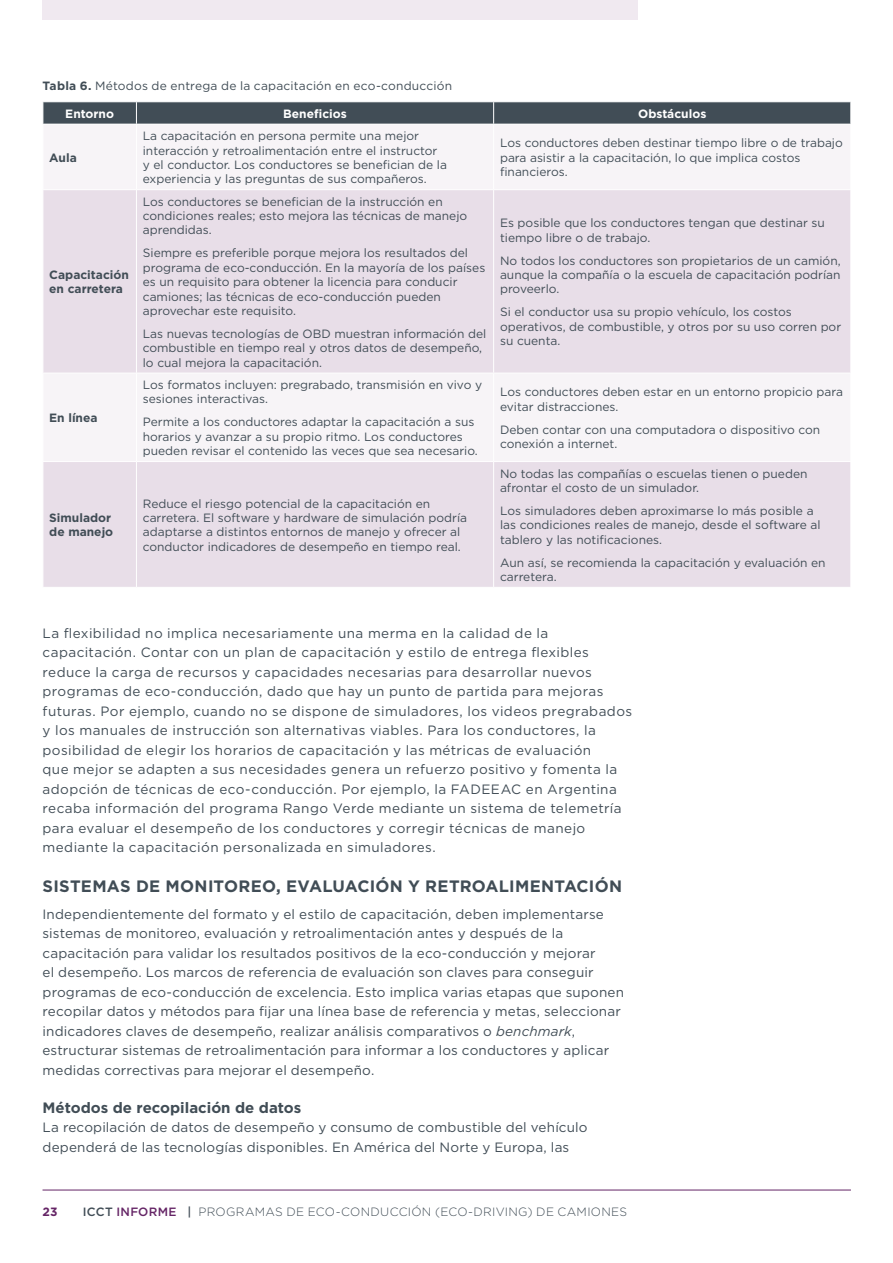
<style>
.page{position:relative;width:893px;height:1263px;background:#fff}
.page>*{position:absolute;margin:0;border:0;box-sizing:border-box;transform-origin:0 0}
.t1{font:700 16.5px "Gotham";letter-spacing:.015em;color:#414d56}
.t2{font:700 15px "Gotham";color:#414d56}
.t3{font:13.5px/19.5px "Gotham";letter-spacing:.015em;color:#414d56}
.t4{font:12px/14.4px "Gotham";color:#414d56}
.t5{font:300 12px "Gotham";letter-spacing:.025em;color:#414d56}
.t6{font:700 12px/14.4px "Gotham";color:#414d56}
.t7{font:700 12px "Gotham";color:#fff}
.t8{font:700 12px "Gotham";color:#652566}
.s1{font-weight:700}
.s2{font-style:italic}
.s3{font-weight:500}
.s4{font-weight:500;color:#652566}
</style>
<div class="page">
<hr style="left:43px;top:1190px;width:808px;height:1px;background:#652566">
<div style="left:43px;top:0;width:595px;height:20px;background:#f0e9f0"></div>
<div style="left:44px;top:125px;width:806px;height:64px;background:#f7f4f7"></div>
<svg style="left:44px;top:190px;width:806px;height:397px;fill:#e8dee8"></svg>
<hr style="left:493px;top:124px;width:1px;height:65px;background:#fff">
<hr style="left:493px;top:190px;width:1px;height:183px;background:#fff">
<hr style="left:43px;top:373px;width:93px;height:1px;background:#fff">
<hr style="left:136px;top:373px;width:358px;height:1px;background:#fff">
<hr style="left:494px;top:373px;width:357px;height:1px;background:#fff">
<hr style="left:493px;top:373px;width:1px;height:88px;background:#fff">
<hr style="left:43px;top:461px;width:93px;height:1px;background:#fff">
<hr style="left:136px;top:461px;width:358px;height:1px;background:#fff">
<hr style="left:494px;top:461px;width:357px;height:1px;background:#fff">
<hr style="left:493px;top:462px;width:1px;height:125px;background:#fff">
<svg style="left:43px;top:102px;width:808px;height:22px;background:#46525b"></svg>
<hr style="left:136px;top:124px;width:1px;height:65px;background:#fff">
<hr style="left:136px;top:190px;width:1px;height:183px;background:#fff">
<hr style="left:136px;top:373px;width:1px;height:88px;background:#fff">
<hr style="left:136px;top:462px;width:1px;height:125px;background:#fff">
<p class="t4" style="left:43px;top:79px;width:411px"><span class="s1">Tabla 6.</span> Métodos de entrega de la capacitación en eco-conducción</p>
<p class="t7" style="left:65px;top:106px;width:50px">Entorno</p>
<p class="t7" style="left:283px;top:106px;width:65px">Beneficios</p>
<p class="t7" style="left:638px;top:106px;width:70px">Obstáculos</p>
<p class="t6" style="left:49px;top:150px;width:29px">Aula</p>
<p class="t4" style="left:143px;top:128px;width:306px">La capacitación en persona permite una mejor interacción y retroalimentación entre el instructor y el conductor. Los conductores se benefician de la experiencia y las preguntas de sus compañeros.</p>
<p class="t4" style="left:500px;top:136px;width:344px">Los conductores deben destinar tiempo libre o de trabajo para asistir a la capacitación, lo que implica costos financieros.</p>
<p class="t6" style="left:49px;top:267px;width:81px">Capacitación en carretera</p>
<p class="t6" style="left:49px;top:411px;width:50px">En línea</p>
<p class="t4" style="left:143px;top:194px;width:326px">Los conductores se benefician de la instrucción en condiciones reales; esto mejora las técnicas de manejo aprendidas.</p>
<p class="t4" style="left:143px;top:246px;width:344px">Siempre es preferible porque mejora los resultados del programa de eco-conducción. En la mayoría de los países es un requisito para obtener la licencia para conducir camiones; las técnicas de eco-conducción pueden aprovechar este requisito.</p>
<p class="t4" style="left:143px;top:326px;width:345px">Las nuevas tecnologías de OBD muestran información del combustible en tiempo real y otros datos de desempeño, lo cual mejora la capacitación.</p>
<p class="t4" style="left:143px;top:377px;width:341px">Los formatos incluyen: pregrabado, transmisión en vivo y sesiones interactivas.</p>
<p class="t4" style="left:143px;top:415px;width:336px">Permite a los conductores adaptar la capacitación a sus horarios y avanzar a su propio ritmo. Los conductores pueden revisar el contenido las veces que sea necesario.</p>
<p class="t6" style="left:49px;top:510px;width:65px">Simulador de manejo</p>
<p class="t4" style="left:143px;top:496px;width:326px">Reduce el riesgo potencial de la capacitación en carretera. El software y hardware de simulación podría adaptarse a distintos entornos de manejo y ofrecer al conductor indicadores de desempeño en tiempo real.</p>
<p class="t4" style="left:500px;top:216px;width:326px">Es posible que los conductores tengan que destinar su tiempo libre o de trabajo.</p>
<p class="t4" style="left:500px;top:253px;width:342px;text-align:justify">No todos los conductores son propietarios de un camión, aunque la compañía o la escuela de capacitación podrían proveerlo.</p>
<p class="t4" style="left:500px;top:305px;width:343px">Si el conductor usa su propio vehículo, los costos operativos, de combustible, y otros por su uso corren por su cuenta.</p>
<p class="t4" style="left:500px;top:385px;width:344px">Los conductores deben estar en un entorno propicio para evitar distracciones.</p>
<p class="t4" style="left:500px;top:422px;width:322px">Deben contar con una computadora o dispositivo con conexión a internet.</p>
<p class="t4" style="left:500px;top:466px;width:309px">No todas las compañías o escuelas tienen o pueden afrontar el costo de un simulador.</p>
<p class="t4" style="left:500px;top:503px;width:322px">Los simuladores deben aproximarse lo más posible a las condiciones reales de manejo, desde el software al tablero y las notificaciones.</p>
<p class="t4" style="left:500px;top:555px;width:327px">Aun así, se recomienda la capacitación y evaluación en carretera.</p>
<p class="t3" style="left:43px;top:623px;width:591px">La flexibilidad no implica necesariamente una merma en la calidad de la capacitación. Contar con un plan de capacitación y estilo de entrega flexibles reduce la carga de recursos y capacidades necesarias para desarrollar nuevos programas de eco-conducción, dado que hay un punto de partida para mejoras futuras. Por ejemplo, cuando no se dispone de simuladores, los videos pregrabados y los manuales de instrucción son alternativas viables. Para los conductores, la posibilidad de elegir los horarios de capacitación y las métricas de evaluación<br>que mejor se adapten a sus necesidades genera un refuerzo positivo y fomenta la adopción de técnicas de eco-conducción. Por ejemplo, la FADEEAC en Argentina recaba información del programa Rango Verde mediante un sistema de telemetría para evaluar el desempeño de los conductores y corregir técnicas de manejo mediante la capacitación personalizada en simuladores.</p>
<h1 class="t1" style="left:43px;top:875px;width:581px">SISTEMAS DE MONITOREO, EVALUACIÓN Y RETROALIMENTACIÓN</h1>
<p class="t3" style="left:43px;top:904px;width:583px">Independientemente del formato y el estilo de capacitación, deben implementarse sistemas de monitoreo, evaluación y retroalimentación antes y después de la capacitación para validar los resultados positivos de la eco-conducción y mejorar<br>el desempeño. Los marcos de referencia de evaluación son claves para conseguir programas de eco-conducción de excelencia. Esto implica varias etapas que suponen recopilar datos y métodos para fijar una línea base de referencia y metas, seleccionar indicadores claves de desempeño, realizar análisis comparativos o <span class="s2">benchmark</span>, estructurar sistemas de retroalimentación para informar a los conductores y aplicar medidas correctivas para mejorar el desempeño.</p>
<p class="t2" style="left:43px;top:1097px;width:260px">Métodos de recopilación de datos</p>
<p class="t3" style="left:43px;top:1117px;width:546px">La recopilación de datos de desempeño y consumo de combustible del vehículo dependerá de las tecnologías disponibles. En América del Norte y Europa, las</p>
<p class="t8" style="left:43px;top:1203px;width:16px">23</p>
<p class="t5" style="left:83px;top:1204px;width:546px"><span class="s3">ICCT</span> <span class="s4">INFORME</span> <span class="s3">|</span> PROGRAMAS DE ECO-CONDUCCIÓN (ECO-DRIVING) DE CAMIONES</p>
</div>
